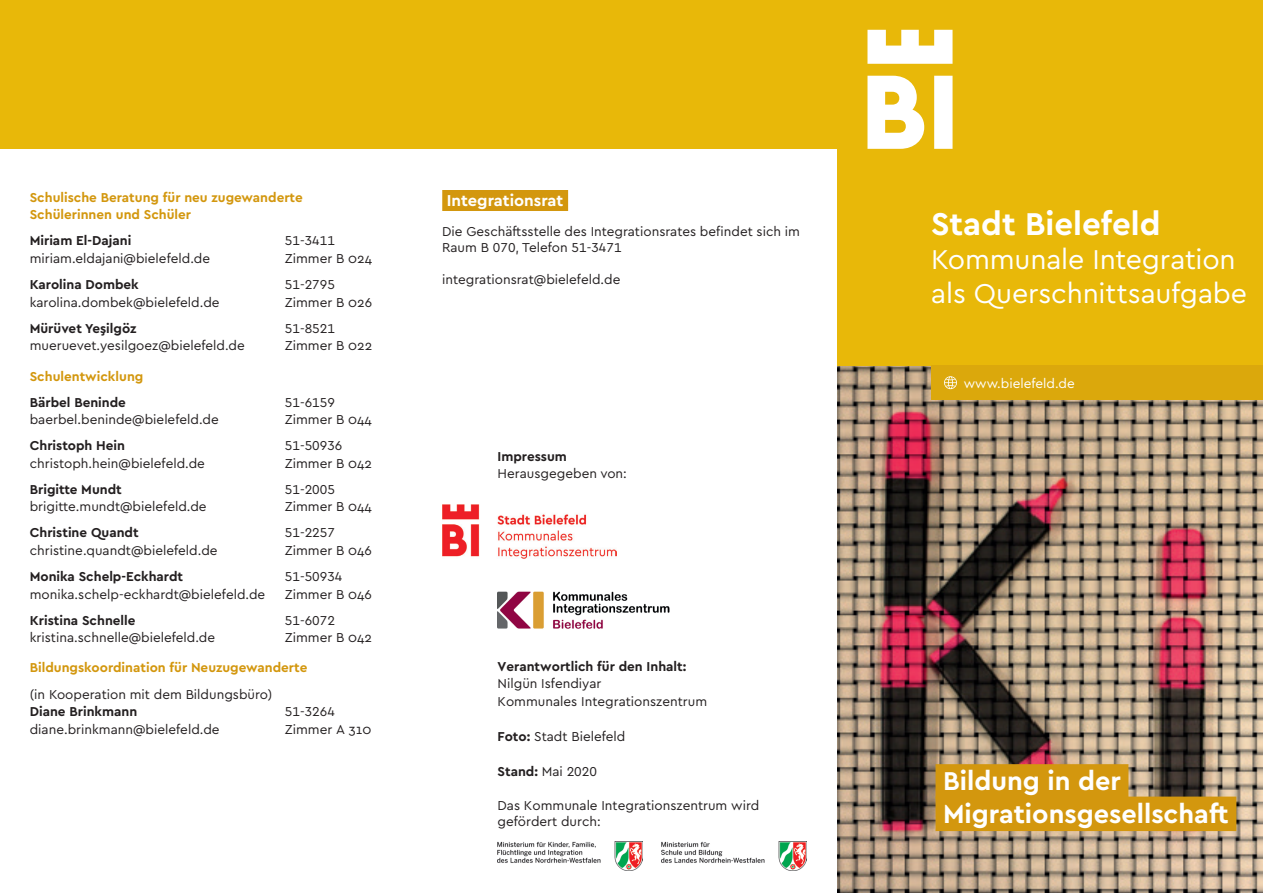
<style>
.page{position:relative;width:1263px;height:893px;background:#fff}
.page>*{position:absolute;margin:0;border:0;box-sizing:border-box;transform-origin:0 0}
.t1{font:700 33px "Cera Bielefeld";color:#fff}
.t2{font:28.5px/34.2px "Cera Bielefeld";letter-spacing:-.005em;color:#fff}
.t3{font:700 27px/32.4px "Cera Bielefeld";color:#fff}
.t4{font:700 16.5px "Cera Bielefeld";color:#fff}
.t5{font:13.5px/16.2px "Cera Bielefeld";color:#231f20}
.t6{font:700 13.5px "Cera Bielefeld";color:#231f20}
.t7{font:700 13.5px/17.5px "Cera Bielefeld";color:#d3970e}
.t8{font:13.5px "Cera Bielefeld";color:#fff}
.s1{font-weight:700}
</style>
<div class="page">
<img style="left:838px;top:366px;width:425px;height:527px">
<div style="left:442px;top:190px;width:126px;height:21px;background:#d3970e"></div>
<div style="left:838px;top:0;width:425px;height:366px;background:#e8b809"></div>
<div style="left:931px;top:366px;width:332px;height:34px;background:#dba80c"></div>
<svg style="left:944px;top:376px;width:13px;height:13px"></svg>
<div style="left:935px;top:764px;width:193px;height:35px;background:#d3970e"></div>
<div style="left:935px;top:797px;width:301px;height:34px;background:#d3970e"></div>
<div style="left:0;top:0;width:838px;height:149px;background:#e8b809"></div>
<img style="left:442px;top:505px;width:175px;height:54px">
<img style="left:497px;top:841px;width:145px;height:30px">
<img style="left:497px;top:591px;width:172px;height:38px">
<img style="left:661px;top:841px;width:145px;height:30px">
<svg style="left:867px;top:30px;width:85px;height:119px"></svg>
<p class="t7" style="left:30px;top:188px;width:274px">Schulische Beratung für neu zugewanderte<br>Schülerinnen und Schüler</p>
<p class="t6" style="left:30px;top:232px;width:103px">Miriam El-Dajani</p>
<p class="t5" style="left:285px;top:232px;width:52px">51-3411</p>
<p class="t5" style="left:30px;top:250px;width:182px">miriam.eldajani@bielefeld.de</p>
<p class="t5" style="left:285px;top:250px;width:89px">Zimmer B 024</p>
<p class="t6" style="left:30px;top:276px;width:111px">Karolina Dombek</p>
<p class="t5" style="left:285px;top:276px;width:52px">51-2795</p>
<p class="t5" style="left:30px;top:293px;width:191px">karolina.dombek@bielefeld.de</p>
<p class="t5" style="left:285px;top:293px;width:89px">Zimmer B 026</p>
<p class="t6" style="left:30px;top:319px;width:108px">Mürüvet Yeşilgöz</p>
<p class="t5" style="left:285px;top:319px;width:52px">51-8521</p>
<p class="t5" style="left:30px;top:337px;width:217px">mueruevet.yesilgoez@bielefeld.de</p>
<p class="t5" style="left:285px;top:337px;width:89px">Zimmer B 022</p>
<p class="t7" style="left:30px;top:367px;width:115px">Schulentwicklung</p>
<p class="t6" style="left:30px;top:393px;width:98px">Bärbel Beninde</p>
<p class="t5" style="left:285px;top:393px;width:52px">51-6159</p>
<p class="t5" style="left:30px;top:411px;width:190px">baerbel.beninde@bielefeld.de</p>
<p class="t5" style="left:285px;top:411px;width:88px">Zimmer B 044</p>
<p class="t6" style="left:30px;top:437px;width:97px">Christoph Hein</p>
<p class="t5" style="left:285px;top:437px;width:59px">51-50936</p>
<p class="t5" style="left:30px;top:454px;width:177px">christoph.hein@bielefeld.de</p>
<p class="t5" style="left:285px;top:454px;width:89px">Zimmer B 042</p>
<p class="t6" style="left:30px;top:480px;width:94px">Brigitte Mundt</p>
<p class="t5" style="left:285px;top:481px;width:52px">51-2005</p>
<p class="t5" style="left:30px;top:498px;width:178px">brigitte.mundt@bielefeld.de</p>
<p class="t5" style="left:285px;top:498px;width:88px">Zimmer B 044</p>
<p class="t6" style="left:30px;top:524px;width:110px">Christine Quandt</p>
<p class="t5" style="left:285px;top:524px;width:52px">51-2257</p>
<p class="t5" style="left:30px;top:542px;width:189px">christine.quandt@bielefeld.de</p>
<p class="t5" style="left:285px;top:542px;width:89px">Zimmer B 046</p>
<p class="t6" style="left:30px;top:567px;width:155px">Monika Schelp-Eckhardt</p>
<p class="t5" style="left:285px;top:568px;width:59px">51-50934</p>
<p class="t5" style="left:30px;top:585px;width:237px">monika.schelp-eckhardt@bielefeld.de</p>
<p class="t5" style="left:285px;top:585px;width:89px">Zimmer B 046</p>
<p class="t6" style="left:30px;top:611px;width:107px">Kristina Schnelle</p>
<p class="t5" style="left:285px;top:611px;width:52px">51-6072</p>
<p class="t5" style="left:30px;top:629px;width:187px">kristina.schnelle@bielefeld.de</p>
<p class="t5" style="left:285px;top:629px;width:89px">Zimmer B 042</p>
<p class="t7" style="left:30px;top:659px;width:279px">Bildungskoordination für Neuzugewanderte</p>
<p class="t5" style="left:30px;top:685px;width:244px">(in Kooperation mit dem Bildungsbüro)</p>
<p class="t6" style="left:30px;top:703px;width:109px">Diane Brinkmann</p>
<p class="t5" style="left:285px;top:703px;width:52px">51-3264</p>
<p class="t5" style="left:30px;top:720px;width:191px">diane.brinkmann@bielefeld.de</p>
<p class="t5" style="left:285px;top:720px;width:88px">Zimmer A 310</p>
<p class="t4" style="left:447px;top:189px;width:118px">Integrationsrat</p>
<p class="t5" style="left:442px;top:222px;width:359px">Die Geschäftsstelle des Integrationsrates befindet sich im<br>Raum B 070, Telefon 51-3471</p>
<p class="t5" style="left:442px;top:271px;width:180px">integrationsrat@bielefeld.de</p>
<p class="t6" style="left:497px;top:447px;width:71px">Impressum</p>
<p class="t5" style="left:497px;top:465px;width:131px">Herausgegeben von:</p>
<p class="t6" style="left:497px;top:657px;width:190px">Verantwortlich für den Inhalt:</p>
<p class="t5" style="left:497px;top:674px;width:211px;line-height:17.5px">Nilgün Isfendiyar<br>Kommunales Integrationszentrum</p>
<p class="t5" style="left:497px;top:728px;width:129px"><span class="s1">Foto:</span> Stadt Bielefeld</p>
<p class="t5" style="left:497px;top:763px;width:101px"><span class="s1">Stand:</span> Mai 2020</p>
<p class="t5" style="left:497px;top:797px;width:263px">Das Kommunale Integrationszentrum wird gefördert durch:</p>
<h1 class="t1" style="left:931px;top:202px;width:231px">Stadt Bielefeld</h1>
<h2 class="t2" style="left:931px;top:241px;width:317px">Kommunale Integration als Querschnittsaufgabe</h2>
<p class="t8" style="left:964px;top:374px;width:113px">www.bielefeld.de</p>
<h3 class="t3" style="left:943px;top:764px;width:287px">Bildung in der<br>Migrationsgesellschaft</h3>
</div>
